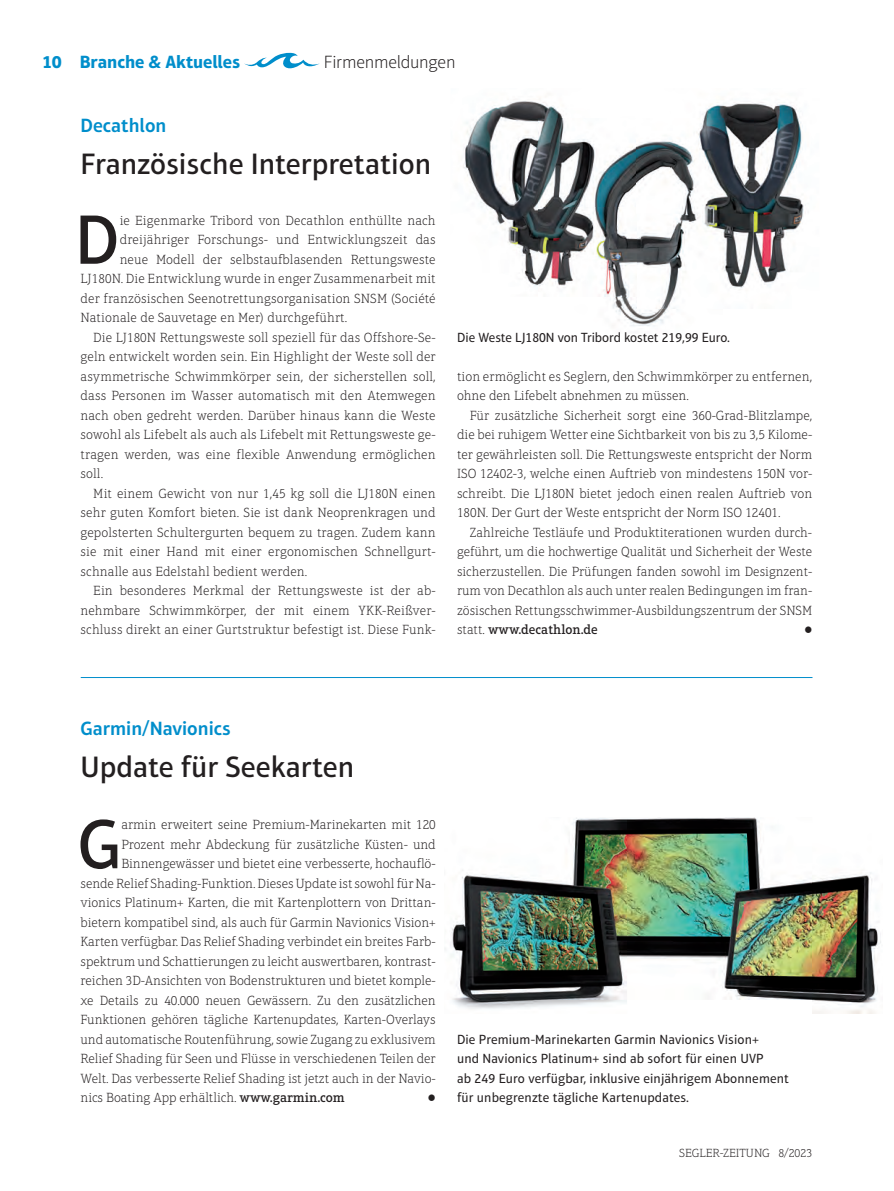
<style>
.page{position:relative;width:894px;height:1191px;background:#fff}
.page>*{position:absolute;margin:0;border:0;box-sizing:border-box;transform-origin:0 0}
.t1{font:500 70.8px "Aptifer Sans LT Pro";color:#231f20}
.t2{font:500 30px "Aptifer Sans LT Pro";color:#231f20}
.t3{font:600 19.5px "Aptifer Sans LT Pro";color:#008ecb}
.t4{font:700 18px "Aptifer Sans LT Pro";letter-spacing:-.005em;color:#008ecb}
.t5{font:100 18px "Aptifer Sans LT Pro";letter-spacing:-.015em;color:#231f20}
.t6{font:100 13.5px/19.5px "Aptifer Slab LT Pro";color:#231f20;text-align:justify}
.t7{font:13.5px/19.5px "Aptifer Sans LT Pro";letter-spacing:.01em;color:#231f20}
.t8{font:100 12px "Aptifer Slab LT Pro";color:#231f20}
.s1{font-weight:500}
</style>
<div class="page">
<svg style="left:244px;top:52px;width:76px;height:17px"></svg>
<img style="left:463px;top:98px;width:100px;height:189px">
<img style="left:702px;top:102px;width:102px;height:184px">
<img style="left:612px;top:297px;width:57px;height:29px">
<img style="left:538px;top:119px;width:99px;height:178px">
<img style="left:637px;top:119px;width:116px;height:190px">
<img style="left:445px;top:817px;width:436px;height:196px">
<hr style="left:81px;top:677px;width:731px;height:1px;background:#008ecb">
<h3 class="t4" style="left:42px;top:51px;width:199px">10 Branche &amp; Aktuelles</h3>
<h3 class="t5" style="left:324px;top:52px;width:133px">Firmenmeldungen</h3>
<h3 class="t3" style="left:80px;top:114px;width:87px">Decathlon</h3>
<h2 class="t2" style="left:80px;top:146px;width:352px">Französische Interpretation</h2>
<h1 class="t1" style="left:75px;top:199px;width:46px">D</h1>
<p class="t6" style="left:120px;top:211px;width:317px">ie Eigenmarke Tribord von Decathlon enthüllte nach</p>
<p class="t6" style="left:120px;top:230px;width:317px">dreijähriger Forschungs- und Entwicklungszeit das</p>
<p class="t6" style="left:120px;top:250px;width:317px">neue Modell der selbstaufblasenden Rettungsweste</p>
<p class="t6" style="left:80px;top:269px;width:357px">LJ180N. Die Entwicklung wurde in enger Zusammenarbeit mit</p>
<p class="t6" style="left:80px;top:289px;width:357px">der französischen Seenotrettungsorganisation SNSM (Société</p>
<p class="t6" style="left:80px;top:308px;width:268px">Nationale de Sauvetage en Mer) durchgeführt.</p>
<p class="t6" style="left:93px;top:328px;width:344px">Die LJ180N Rettungsweste soll speziell für das Offshore-Se-</p>
<p class="t6" style="left:80px;top:347px;width:357px">geln entwickelt worden sein. Ein Highlight der Weste soll der</p>
<p class="t6" style="left:80px;top:366px;width:357px">asymmetrische Schwimmkörper sein, der sicherstellen soll,</p>
<p class="t6" style="left:80px;top:386px;width:357px">dass Personen im Wasser automatisch mit den Atemwegen</p>
<p class="t6" style="left:80px;top:405px;width:357px">nach oben gedreht werden. Darüber hinaus kann die Weste</p>
<p class="t6" style="left:80px;top:425px;width:357px">sowohl als Lifebelt als auch als Lifebelt mit Rettungsweste ge-</p>
<p class="t6" style="left:80px;top:444px;width:357px">tragen werden, was eine flexible Anwendung ermöglichen</p>
<p class="t6" style="left:80px;top:464px;width:24px">soll.</p>
<p class="t6" style="left:93px;top:483px;width:344px">Mit einem Gewicht von nur 1,45 kg soll die LJ180N einen</p>
<p class="t6" style="left:80px;top:503px;width:357px">sehr guten Komfort bieten. Sie ist dank Neoprenkragen und</p>
<p class="t6" style="left:80px;top:522px;width:357px">gepolsterten Schultergurten bequem zu tragen. Zudem kann</p>
<p class="t6" style="left:80px;top:542px;width:357px">sie mit einer Hand mit einer ergonomischen Schnellgurt-</p>
<p class="t6" style="left:80px;top:561px;width:228px">schnalle aus Edelstahl bedient werden.</p>
<p class="t6" style="left:93px;top:581px;width:344px">Ein besonderes Merkmal der Rettungsweste ist der ab-</p>
<p class="t6" style="left:80px;top:600px;width:357px">nehmbare Schwimmkörper, der mit einem YKK-Reißver-</p>
<p class="t6" style="left:80px;top:620px;width:357px">schluss direkt an einer Gurtstruktur befestigt ist. Diese Funk-</p>
<p class="t7" style="left:457px;top:327px;width:274px">Die Weste LJ180N von Tribord kostet 219,99 Euro.</p>
<p class="t6" style="left:457px;top:366px;width:357px">tion ermöglicht es Seglern, den Schwimmkörper zu entfernen, ohne den Lifebelt abnehmen zu müssen.</p>
<p class="t6" style="left:457px;top:405px;width:357px;text-indent:13px">Für zusätzliche Sicherheit sorgt eine 360-Grad-Blitzlampe, die bei ruhigem Wetter eine Sichtbarkeit von bis zu 3,5 Kilome&shy;ter gewährleisten soll. Die Rettungsweste entspricht der Norm ISO 12402-3, welche einen Auftrieb von mindestens 150N vor&shy;schreibt. Die LJ180N bietet jedoch einen realen Auftrieb von 180N. Der Gurt der Weste entspricht der Norm ISO 12401.</p>
<p class="t6" style="left:457px;top:523px;width:357px;text-indent:13px">Zahlreiche Testläufe und Produktiterationen wurden durch&shy;geführt, um die hochwertige Qualität und Sicherheit der Weste sicherzustellen. Die Prüfungen fanden sowohl im Designzent&shy;rum von Decathlon als auch unter realen Bedingungen im fran&shy;zösischen Rettungsschwimmer-Ausbildungszentrum der SNSM statt. <span class="s1">www.decathlon.de</span></p>
<p class="t6" style="left:804px;top:620px;width:9px">●</p>
<h3 class="t3" style="left:80px;top:717px;width:152px">Garmin/Navionics</h3>
<h2 class="t2" style="left:80px;top:750px;width:275px">Update für Seekarten</h2>
<h1 class="t1" style="left:77px;top:803px;width:46px">G</h1>
<p class="t6" style="left:121px;top:815px;width:316px">armin erweitert seine Premium-Marinekarten mit 120</p>
<p class="t6" style="left:121px;top:835px;width:316px">Prozent mehr Abdeckung für zusätzliche Küsten- und</p>
<p class="t6" style="left:121px;top:854px;width:316px">Binnengewässer und bietet eine verbesserte, hochauflö-</p>
<p class="t6" style="left:80px;top:874px;width:357px">sende Relief Shading-Funktion. Dieses Update ist sowohl für Na-</p>
<p class="t6" style="left:80px;top:893px;width:357px">vionics Platinum+ Karten, die mit Kartenplottern von Drittan-</p>
<p class="t6" style="left:80px;top:913px;width:357px">bietern kompatibel sind, als auch für Garmin Navionics Vision+</p>
<p class="t6" style="left:80px;top:932px;width:357px">Karten verfügbar. Das Relief Shading verbindet ein breites Farb-</p>
<p class="t6" style="left:80px;top:951px;width:357px">spektrum und Schattierungen zu leicht auswertbaren, kontrast-</p>
<p class="t6" style="left:80px;top:971px;width:357px">reichen 3D-Ansichten von Bodenstrukturen und bietet komple-</p>
<p class="t6" style="left:80px;top:990px;width:357px">xe Details zu 40.000 neuen Gewässern. Zu den zusätzlichen</p>
<p class="t6" style="left:80px;top:1010px;width:357px">Funktionen gehören tägliche Kartenupdates, Karten-Overlays</p>
<p class="t6" style="left:80px;top:1029px;width:357px">und automatische Routenführung, sowie Zugang zu exklusivem</p>
<p class="t6" style="left:80px;top:1049px;width:357px">Relief Shading für Seen und Flüsse in verschiedenen Teilen der</p>
<p class="t6" style="left:80px;top:1068px;width:357px">Welt. Das verbesserte Relief Shading ist jetzt auch in der Navio-</p>
<p class="t6" style="left:80px;top:1088px;width:266px">nics Boating App erhältlich. <span class="s1">www.garmin.com</span></p>
<p class="t6" style="left:428px;top:1088px;width:9px">●</p>
<p class="t7" style="left:457px;top:1029px;width:333px">Die Premium-Marinekarten Garmin Navionics Vision+<br>und Navionics Platinum+ sind ab sofort für einen UVP<br>ab 249 Euro verfügbar, inklusive einjährigem Abonnement für unbegrenzte tägliche Kartenupdates.</p>
<p class="t8" style="left:679px;top:1146px;width:135px">SEGLER-ZEITUNG 8/2023</p>
</div>
